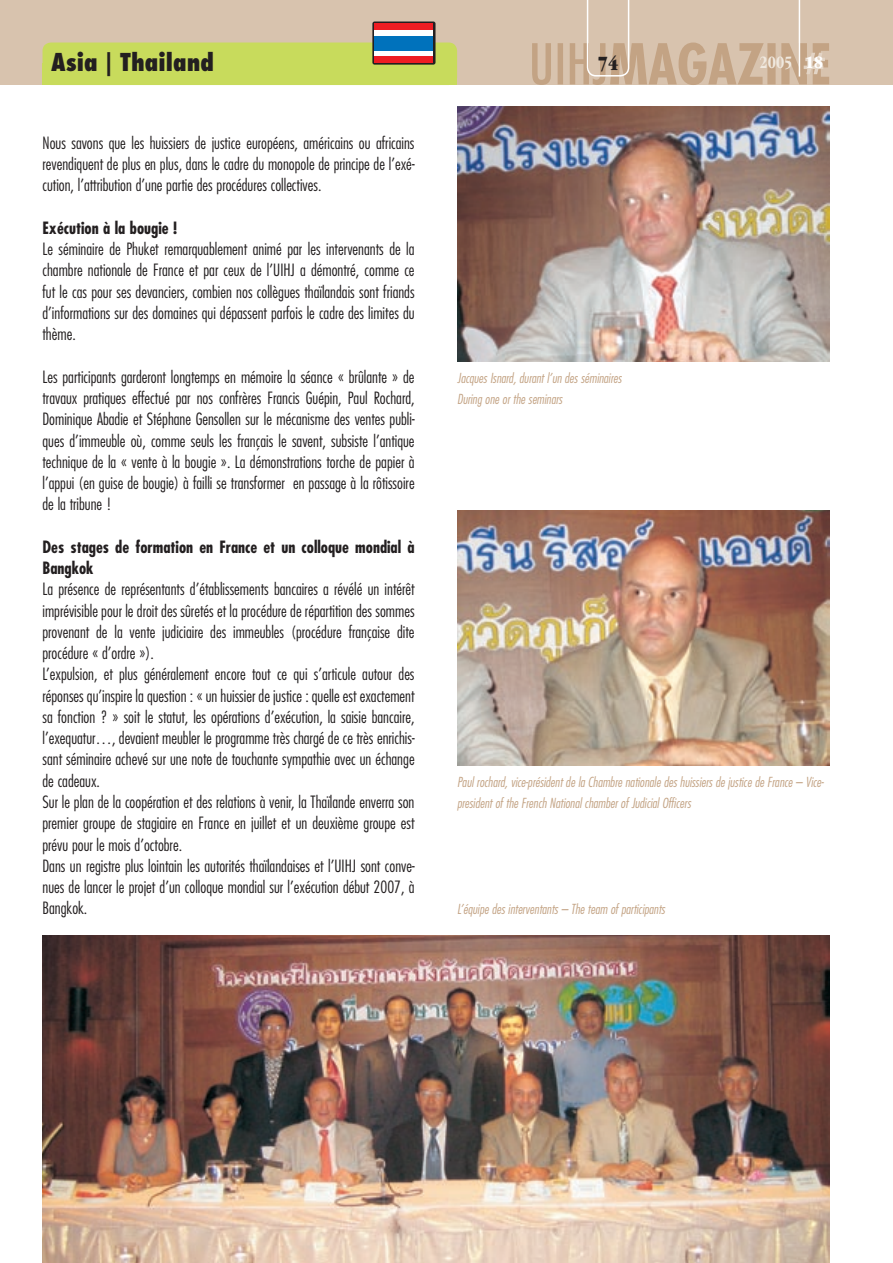
<style>
.page{position:relative;width:893px;height:1263px;background:#fff}
.page>*{position:absolute;margin:0;border:0;box-sizing:border-box;transform-origin:0 0}
.t1{font:800 condensed 24px "Futura Std";color:#231f20}
.t2{font:21px "ITC Garamond Std Ult Cond";color:#231f20}
.t3{font:700 condensed 18px "ITC Garamond Std";color:#f0e9df}
.t4{font:18px "ITC Garamond Std Ult Cond";color:#fff}
._04-texte_français{font:300 condensed 16.5px/21.3px "Futura Std";color:#231f20;text-align:justify}
._04-texte_français-2{font:700 condensed 16.5px/21.3px "Futura Std";color:#231f20}
._03-texte_titre_français{font:700 condensed 16.5px "Futura Std";color:#231f20}
._07-légende{font:italic 300 condensed 13.5px/21.3px "Futura Std";color:#c3a384}
</style>
<div class="page">
<div style="left:0;top:0;width:893px;height:85px;background:#d8c3ae"></div>
<svg style="left:532px;top:0;width:297px;height:85px"></svg>
<div style="left:43px;top:43px;width:414px;height:42px;background:#c8db5c"></div>
<svg style="left:372px;top:22px;width:63px;height:43px"></svg>
<div style="left:375px;top:24px;width:58px;height:38px;background:#fff"></div>
<div style="left:375px;top:36px;width:58px;height:14px;background:#0072bc"></div>
<div style="left:375px;top:24px;width:58px;height:6px;background:#ee1d23"></div>
<div style="left:375px;top:56px;width:58px;height:6px;background:#ee1d23"></div>
<img style="left:457px;top:106px;width:372px;height:255px">
<img style="left:457px;top:510px;width:372px;height:255px">
<img style="left:43px;top:935px;width:786px;height:328px">
<p class="t1" style="left:51px;top:47px;width:164px">Asia | Thailand</p>
<p class="t2" style="left:598px;top:51px;width:22px">74</p>
<p class="t3" style="left:759px;top:52px;width:34px">2005</p>
<p class="t4" style="left:805px;top:52px;width:19px">18</p>
<p class="_04-texte_français" style="left:43px;top:132px;width:374px">Nous savons que les huissiers de justice européens, américains ou africains revendiquent de plus en plus, dans le cadre du monopole de principe de l’exé&shy;cution, l’attribution d’une partie des procédures collectives.</p>
<p class="_03-texte_titre_français" style="left:43px;top:218px;width:136px">Exécution à la bougie !</p>
<p class="_04-texte_français" style="left:43px;top:238px;width:374px">Le séminaire de Phuket remarquablement animé par les intervenants de la chambre nationale de France et par ceux de l’UIHJ a démontré, comme ce fut le cas pour ses devanciers, combien nos collègues thaïlandais sont friands d’informations sur des domaines qui dépassent parfois le cadre des limites du thème.</p>
<p class="_04-texte_français" style="left:43px;top:366px;width:374px">Les participants garderont longtemps en mémoire la séance « brûlante » de travaux pratiques effectué par nos confrères Francis Guépin, Paul Rochard, Dominique Abadie et Stéphane Gensollen sur le mécanisme des ventes publi&shy;ques d’immeuble où, comme seuls les français le savent, subsiste l’antique technique de la « vente à la bougie ». La démonstrations torche de papier à l’appui (en guise de bougie) à failli se transformer en passage à la rôtissoire de la tribune !</p>
<p class="_04-texte_français-2" style="left:43px;top:536px;width:374px">Des stages de formation en France et un colloque mondial à<br>Bangkok</p>
<p class="_04-texte_français" style="left:43px;top:579px;width:374px">La présence de représentants d’établissements bancaires a révélé un intérêt imprévisible pour le droit des sûretés et la procédure de répartition des sommes provenant de la vente judiciaire des immeubles (procédure française dite procédure « d’ordre »).</p>
<p class="_04-texte_français" style="left:43px;top:664px;width:374px">L’expulsion, et plus généralement encore tout ce qui s’articule autour des réponses qu’inspire la question : « un huissier de justice : quelle est exactement sa fonction ? » soit le statut, les opérations d’exécution, la saisie bancaire, l’exequatur…, devaient meubler le programme très chargé de ce très enrichis&shy;sant séminaire achevé sur une note de touchante sympathie avec un échange de cadeaux.</p>
<p class="_04-texte_français" style="left:43px;top:791px;width:374px">Sur le plan de la coopération et des relations à venir, la Thaïlande enverra son premier groupe de stagiaire en France en juillet et un deuxième groupe est prévu pour le mois d’octobre.</p>
<p class="_04-texte_français" style="left:43px;top:855px;width:374px">Dans un registre plus lointain les autorités thaïlandaises et l’UIHJ sont conve&shy;nues de lancer le projet d’un colloque mondial sur l’exécution début 2007, à Bangkok.</p>
<p class="_07-légende" style="left:457px;top:367px;width:166px">Jacques Isnard, durant l’un des séminaires</p>
<p class="_07-légende" style="left:457px;top:389px;width:107px">During one or the seminars</p>
<p class="_07-légende" style="left:457px;top:771px;width:368px">Paul rochard, vice-président de la Chambre nationale des huissiers de justice de France – Vice&shy;president of the French National chamber of Judicial Officers</p>
<p class="_07-légende" style="left:457px;top:899px;width:209px">L’équipe des interventants – The team of participants</p>
</div>
